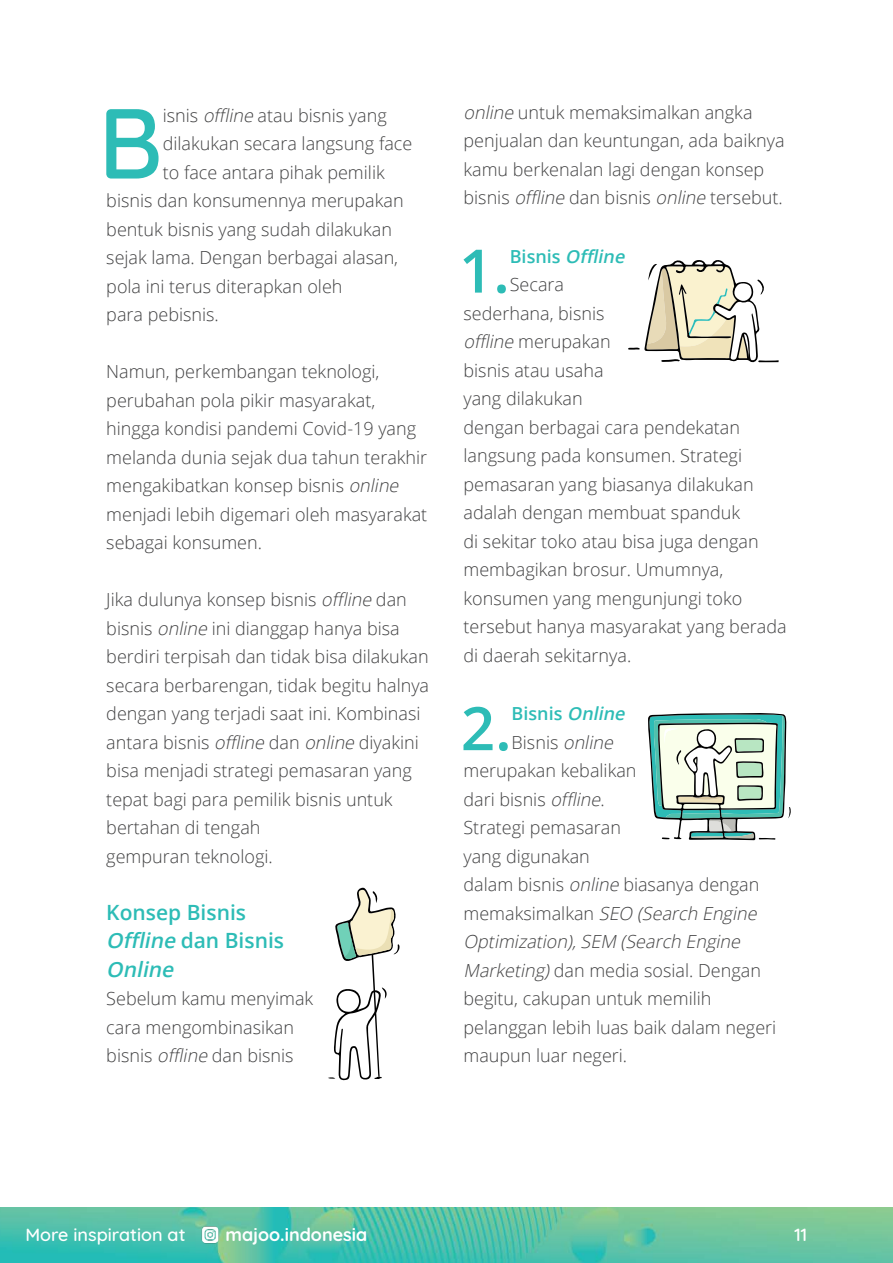
<style>
.page{position:relative;width:893px;height:1263px;background:#fff}
.page>*{position:absolute;margin:0;border:0;box-sizing:border-box;transform-origin:0 0}
.t1{font:500 99.15px "Quicksand";color:#2dbcb6}
.t2{font:600 60px "Open Sans";color:#2dbcb6}
.t3{font:600 21px/28.5px "Open Sans";color:#2dbcb6}
.t4{font:300 18px/28.5px "Open Sans";color:#424243}
.t5{font:italic 300 18px "Open Sans";color:#424243}
.t6{font:500 18px "Quicksand";color:#fff}
.t7{font:700 18px "Quicksand";color:#fff}
.t8{font:italic 600 18px "Open Sans";color:#2dbcb6}
.t9{font:600 18px "Open Sans";color:#2dbcb6}
.s1{font-style:italic}
.s2{font-style:normal}
</style>
<div class="page">
<img style="left:0;top:1207px;width:893px;height:56px">
<img style="left:200px;top:1207px;width:22px;height:56px">
<svg style="left:628px;top:260px;width:151px;height:103px"></svg>
<svg style="left:328px;top:887px;width:72px;height:193px"></svg>
<svg style="left:648px;top:713px;width:143px;height:127px"></svg>
<h1 class="t1" style="left:98px;top:63px;width:66px">B</h1>
<p class="t4" style="left:163px;top:100px;width:226px">isnis <span class="s1">offline</span> atau bisnis yang</p>
<p class="t4" style="left:163px;top:129px;width:251px">dilakukan secara langsung face</p>
<p class="t4" style="left:163px;top:157px;width:223px">to face antara pihak pemilik</p>
<p class="t4" style="left:106px;top:186px;width:299px">bisnis dan konsumennya merupakan</p>
<p class="t4" style="left:106px;top:214px;width:287px">bentuk bisnis yang sudah dilakukan</p>
<p class="t4" style="left:106px;top:243px;width:293px">sejak lama. Dengan berbagai alasan,</p>
<p class="t4" style="left:106px;top:271px;width:238px">pola ini terus diterapkan oleh</p>
<p class="t4" style="left:106px;top:300px;width:114px">para pebisnis.</p>
<p class="t4" style="left:106px;top:357px;width:323px">Namun, perkembangan teknologi, perubahan pola pikir masyarakat, hingga kondisi pandemi Covid-19 yang melanda dunia sejak dua tahun terakhir mengakibatkan konsep bisnis <span class="s1">online </span>menjadi lebih digemari oleh masyarakat sebagai konsumen.</p>
<p class="t4" style="left:106px;top:585px;width:324px">Jika dulunya konsep bisnis <span class="s1">offline</span> dan bisnis <span class="s1">online</span> ini dianggap hanya bisa berdiri terpisah dan tidak bisa dilakukan secara berbarengan, tidak begitu halnya dengan yang terjadi saat ini. Kombinasi antara bisnis <span class="s1">offline</span> dan <span class="s1">online</span> diyakini bisa menjadi strategi pemasaran yang tepat bagi para pemilik bisnis untuk bertahan di tengah<br>gempuran teknologi.</p>
<p class="t3" style="left:106px;top:897px;width:179px">Konsep Bisnis<br><span class="s1">Offline</span> dan Bisnis<br><span class="s1">Online</span></p>
<p class="t4" style="left:106px;top:984px;width:209px">Sebelum kamu menyimak cara mengombinasikan bisnis <span class="s1">offline</span> dan bisnis</p>
<p class="t4" style="left:463px;top:97px;width:323px"><span class="s1">online</span> untuk memaksimalkan angka penjualan dan keuntungan, ada baiknya kamu berkenalan lagi dengan konsep bisnis <span class="s1">offline</span> dan bisnis <span class="s1">online</span> tersebut.</p>
<h2 class="t2" style="left:459px;top:230px;width:52px">1.</h2>
<p class="t8" style="left:510px;top:244px;width:121px"><span class="s2">B i s n i s</span> Offline</p>
<p class="t4" style="left:510px;top:270px;width:56px">Secara</p>
<p class="t4" style="left:463px;top:298px;width:142px">sederhana, bisnis</p>
<p class="t4" style="left:463px;top:327px;width:149px"><span class="s1">offline</span> merupakan</p>
<p class="t4" style="left:463px;top:355px;width:142px">bisnis atau usaha</p>
<p class="t4" style="left:463px;top:384px;width:121px">yang dilakukan</p>
<p class="t4" style="left:463px;top:412px;width:278px">dengan berbagai cara pendekatan</p>
<p class="t4" style="left:463px;top:441px;width:280px">langsung pada konsumen. Strategi</p>
<p class="t4" style="left:463px;top:469px;width:292px">pemasaran yang biasanya dilakukan</p>
<p class="t4" style="left:463px;top:498px;width:278px">adalah dengan membuat spanduk</p>
<p class="t4" style="left:463px;top:526px;width:297px">di sekitar toko atau bisa juga dengan</p>
<p class="t4" style="left:463px;top:555px;width:261px">membagikan brosur. Umumnya,</p>
<p class="t4" style="left:463px;top:583px;width:280px">konsumen yang mengunjungi toko</p>
<p class="t4" style="left:463px;top:612px;width:325px">tersebut hanya masyarakat yang berada</p>
<p class="t4" style="left:463px;top:640px;width:169px">di daerah sekitarnya.</p>
<h2 class="t2" style="left:461px;top:687px;width:52px">2.</h2>
<p class="t9" style="left:512px;top:701px;width:119px">Bisnis <span class="s1">Online</span></p>
<p class="t4" style="left:512px;top:727px;width:107px">Bisnis <span class="s1">online</span></p>
<p class="t4" style="left:463px;top:756px;width:175px">merupakan kebalikan</p>
<p class="t4" style="left:463px;top:784px;width:143px">dari bisnis <span class="s1">offline</span>.</p>
<p class="t4" style="left:463px;top:813px;width:159px">Strategi pemasaran</p>
<p class="t4" style="left:463px;top:841px;width:128px">yang digunakan</p>
<p class="t4" style="left:463px;top:870px;width:297px">dalam bisnis <span class="s1">online</span> biasanya dengan</p>
<p class="t5" style="left:463px;top:901px;width:299px"><span class="s2">m e m a ks i m a l ka n</span> SEO (Search Engine</p>
<p class="t5" style="left:463px;top:929px;width:283px">Optimization),SEM (Search Engine</p>
<p class="t4" style="left:463px;top:955px;width:299px"><span class="s1">Marketing)</span>dan media sosial. Dengan</p>
<p class="t4" style="left:463px;top:984px;width:250px">begitu, cakupan untuk memilih</p>
<p class="t4" style="left:463px;top:1012px;width:314px">pelanggan lebih luas baik dalam negeri</p>
<p class="t4" style="left:463px;top:1041px;width:165px">maupun luar negeri.</p>
<p class="t6" style="left:26px;top:1220px;width:161px">More inspiration at</p>
<p class="t7" style="left:225px;top:1220px;width:143px">majoo.indonesia</p>
<p class="t6" style="left:794px;top:1220px;width:14px">11</p>
</div>
